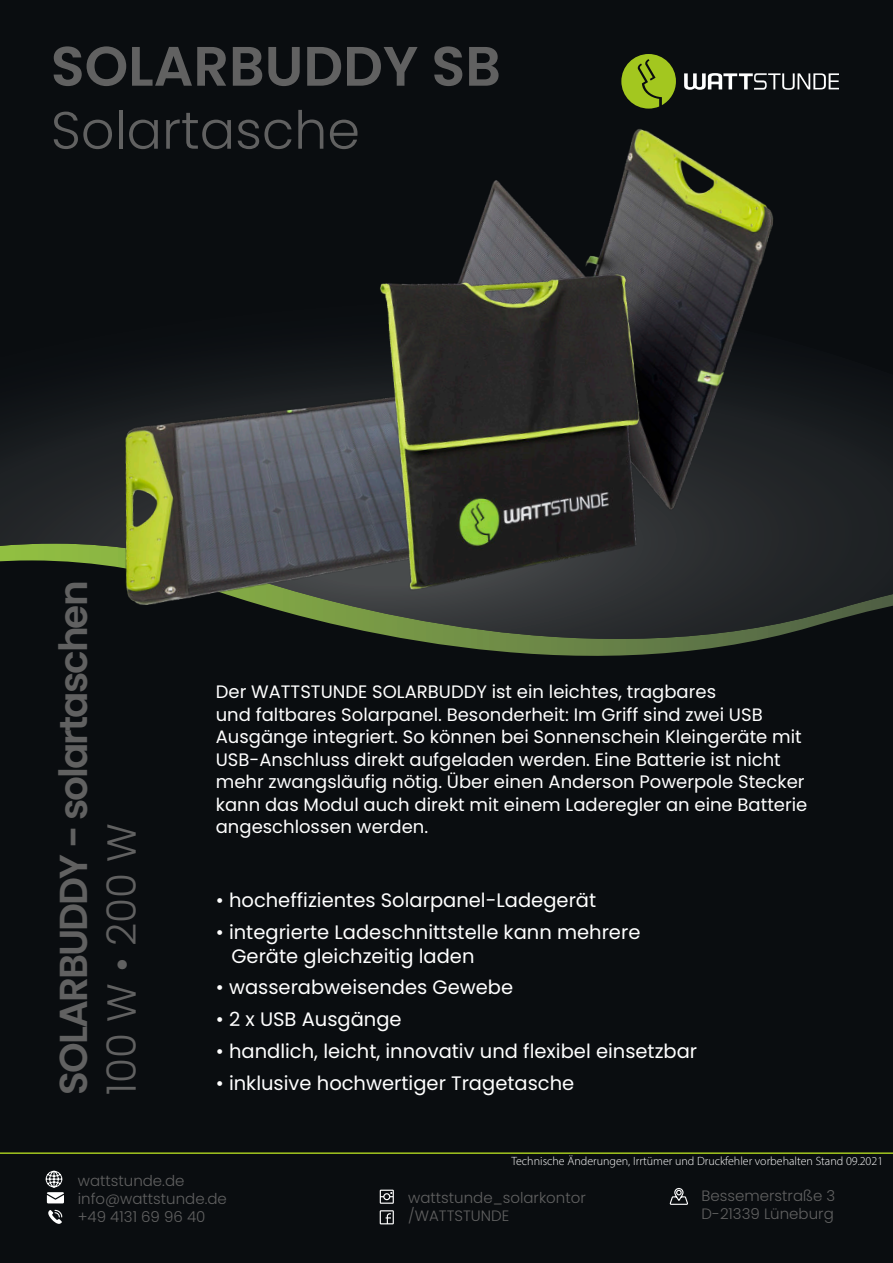
<style>
.page{position:relative;width:893px;height:1263px;background:#0a0d10}
.page>*{position:absolute;margin:0;border:0;box-sizing:border-box;transform-origin:0 0}
.t1{font:600 55.5px "Poppins";color:#616161}
.t2{font:300 52.5px "Poppins";color:#616161}
.t3{font:300 40.5px "Poppins";color:#616161}
.t4{font:600 39px "Poppins";letter-spacing:-.05em;color:#616161}
.t5{font:19.5px/23.4px "Poppins";color:#fff}
.t6{font:18px/22.5px "Poppins";color:#fff}
.t7{font:300 15px/18px "Poppins";color:#616161}
.t8{font:300 12px "Myriad Pro";color:#fff}
</style>
<div class="page">
<img style="left:5px;top:129px;width:888px;height:527px">
<img style="left:233px;top:222px;width:583px;height:405px">
<svg style="left:684px;top:73px;width:155px;height:17px"></svg>
<svg style="left:621px;top:54px;width:55px;height:55px"></svg>
<svg style="left:0;top:1152px;width:893px;height:73px"></svg>
<h1 class="t1" style="left:51px;top:42px;width:452px">SOLARBUDDY SB</h1>
<h2 class="t2" style="left:51px;top:99px;width:311px">Solartasche</h2>
<h3 class="t4" style="left:57px;top:1094px;width:515px;rotate:-90deg">SOLARBUDDY - solartaschen</h3>
<h3 class="t3" style="left:98px;top:1094px;width:273px;rotate:-90deg">100 W • 200 W</h3>
<p class="t6" style="left:216px;top:681px;width:593px">Der WATTSTUNDE SOLARBUDDY ist ein leichtes, tragbares<br>und faltbares Solarpanel. Besonderheit: Im Griff sind zwei USB Ausgänge integriert. So können bei Sonnenschein Kleingeräte mit USB-Anschluss direkt aufgeladen werden. Eine Batterie ist nicht mehr zwangsläufig nötig. Über einen Anderson Powerpole Stecker kann das Modul auch direkt mit einem Laderegler an eine Batterie angeschlossen werden.</p>
<p class="t5" style="left:216px;top:890px;width:382px">• hocheffizientes Solarpanel-Ladegerät</p>
<p class="t5" style="left:231px;top:921px;width:410px;text-indent:-16px">• integrierte Ladeschnittstelle kann mehrere<br>Geräte gleichzeitig laden</p>
<p class="t5" style="left:216px;top:977px;width:299px">• wasserabweisendes Gewebe</p>
<p class="t5" style="left:216px;top:1009px;width:187px">• 2 x USB Ausgänge</p>
<p class="t5" style="left:216px;top:1041px;width:483px">• handlich, leicht, innovativ und flexibel einsetzbar</p>
<p class="t5" style="left:216px;top:1072px;width:360px">• inklusive hochwertiger Tragetasche</p>
<p class="t8" style="left:511px;top:1156px;width:373px">Technische Änderungen, Irrtümer und Druckfehler vorbehalten Stand 09.2021</p>
<p class="t7" style="left:78px;top:1171px;width:151px">wattstunde.de info@wattstunde.de +49 4131 69 96 40</p>
<p class="t7" style="left:408px;top:1188px;width:179px">wattstunde_solarkontor /WATTSTUNDE</p>
<p class="t7" style="left:702px;top:1187px;width:135px">Bessemerstraße 3<br>D-21339 Lüneburg</p>
</div>
